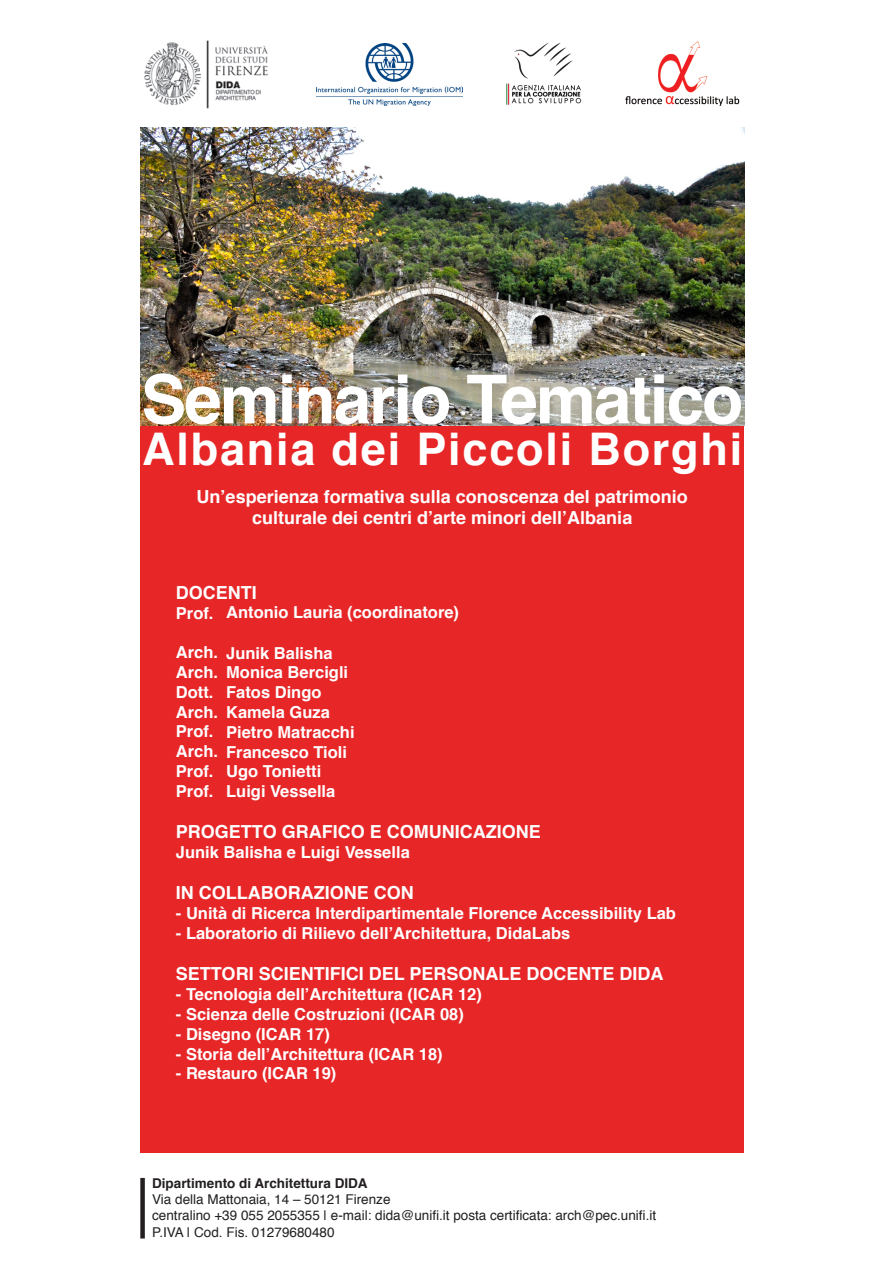
<style>
.page{position:relative;width:893px;height:1263px;background:#fff}
.page>*{position:absolute;margin:0;border:0;box-sizing:border-box;transform-origin:0 0}
.t1{font:700 67.5px "Helvetica";letter-spacing:-.03em;color:#fff}
.t2{font:700 45px "Helvetica";letter-spacing:.04em;color:#fff}
.t3{font:700 18px "Helvetica";color:#fff}
.t4{font:700 16.5px "Helvetica";color:#fff}
.t5{font:13.5px "Helvetica";color:#231f20}
.t6{font:700 13.5px "Helvetica";color:#231f20}
</style>
<div class="page">
<div style="left:140px;top:425px;width:604px;height:727px;background:#e72628"></div>
<img style="left:140px;top:128px;width:604px;height:297px">
<img style="left:144px;top:40px;width:124px;height:69px">
<img style="left:506px;top:42px;width:76px;height:63px">
<img style="left:317px;top:43px;width:145px;height:63px">
<img style="left:625px;top:41px;width:115px;height:64px">
<div style="left:140px;top:1178px;width:5px;height:60px;background:#231f20"></div>
<p class="t1" style="left:141px;top:345px;width:604px">Seminario Tematico</p>
<p class="t2" style="left:142px;top:413px;width:602px">Albania dei Piccoli Borghi</p>
<p class="t3" style="left:197px;top:482px;width:493px">Un’esperienza formativa sulla conoscenza del patrimonio</p>
<p class="t3" style="left:252px;top:503px;width:382px">culturale dei centri d’arte minori dell’Albania</p>
<p class="t3" style="left:176px;top:578px;width:82px">DOCENTI</p>
<p class="t4" style="left:176px;top:599px;width:39px">Prof.</p>
<p class="t4" style="left:176px;top:639px;width:44px">Arch.</p>
<p class="t4" style="left:176px;top:659px;width:44px">Arch.</p>
<p class="t4" style="left:176px;top:679px;width:39px">Dott.</p>
<p class="t4" style="left:176px;top:698px;width:44px">Arch.</p>
<p class="t4" style="left:176px;top:718px;width:39px">Prof.</p>
<p class="t4" style="left:176px;top:738px;width:44px">Arch.</p>
<p class="t4" style="left:176px;top:758px;width:39px">Prof.</p>
<p class="t4" style="left:176px;top:778px;width:39px">Prof.</p>
<p class="t3" style="left:176px;top:817px;width:366px">PROGETTO GRAFICO E COMUNICAZIONE</p>
<p class="t4" style="left:176px;top:839px;width:235px">Junik Balisha e Luigi Vessella</p>
<p class="t3" style="left:176px;top:878px;width:239px">IN COLLABORAZIONE CON</p>
<p class="t4" style="left:176px;top:900px;width:502px">- Unità di Ricerca Interdipartimentale Florence Accessibility Lab</p>
<p class="t4" style="left:176px;top:920px;width:396px">- Laboratorio di Rilievo dell’Architettura, DidaLabs</p>
<p class="t3" style="left:176px;top:959px;width:489px">SETTORI SCIENTIFICI DEL PERSONALE DOCENTE DIDA</p>
<p class="t4" style="left:176px;top:981px;width:307px">- Tecnologia dell’Architettura (ICAR 12)</p>
<p class="t4" style="left:176px;top:1001px;width:289px">- Scienza delle Costruzioni (ICAR 08)</p>
<p class="t4" style="left:176px;top:1021px;width:156px">- Disegno (ICAR 17)</p>
<p class="t4" style="left:176px;top:1040px;width:268px">- Storia dell’Architettura (ICAR 18)</p>
<p class="t4" style="left:176px;top:1060px;width:162px">- Restauro (ICAR 19)</p>
<p class="t4" style="left:226px;top:599px;width:234px">Antonio Laurìa (coordinatore)</p>
<p class="t4" style="left:226px;top:639px;width:108px">Junik Balisha</p>
<p class="t4" style="left:226px;top:659px;width:123px">Monica Bercigli</p>
<p class="t4" style="left:226px;top:679px;width:97px">Fatos Dingo</p>
<p class="t4" style="left:226px;top:699px;width:105px">Kamela Guza</p>
<p class="t4" style="left:226px;top:719px;width:130px">Pietro Matracchi</p>
<p class="t4" style="left:226px;top:738px;width:122px">Francesco Tioli</p>
<p class="t4" style="left:226px;top:758px;width:97px">Ugo Tonietti</p>
<p class="t4" style="left:226px;top:778px;width:111px">Luigi Vessella</p>
<p class="t6" style="left:152px;top:1172px;width:217px">Dipartimento di Architettura DIDA</p>
<p class="t5" style="left:152px;top:1189px;width:240px">Via della Mattonaia, 14 – 50121 Firenze</p>
<p class="t5" style="left:152px;top:1205px;width:506px">centralino +39 055 2055355 | e-mail: dida@unifi.it posta certificata: arch@pec.unifi.it</p>
<p class="t5" style="left:152px;top:1221px;width:184px">P.IVA | Cod. Fis. 01279680480</p>
</div>
